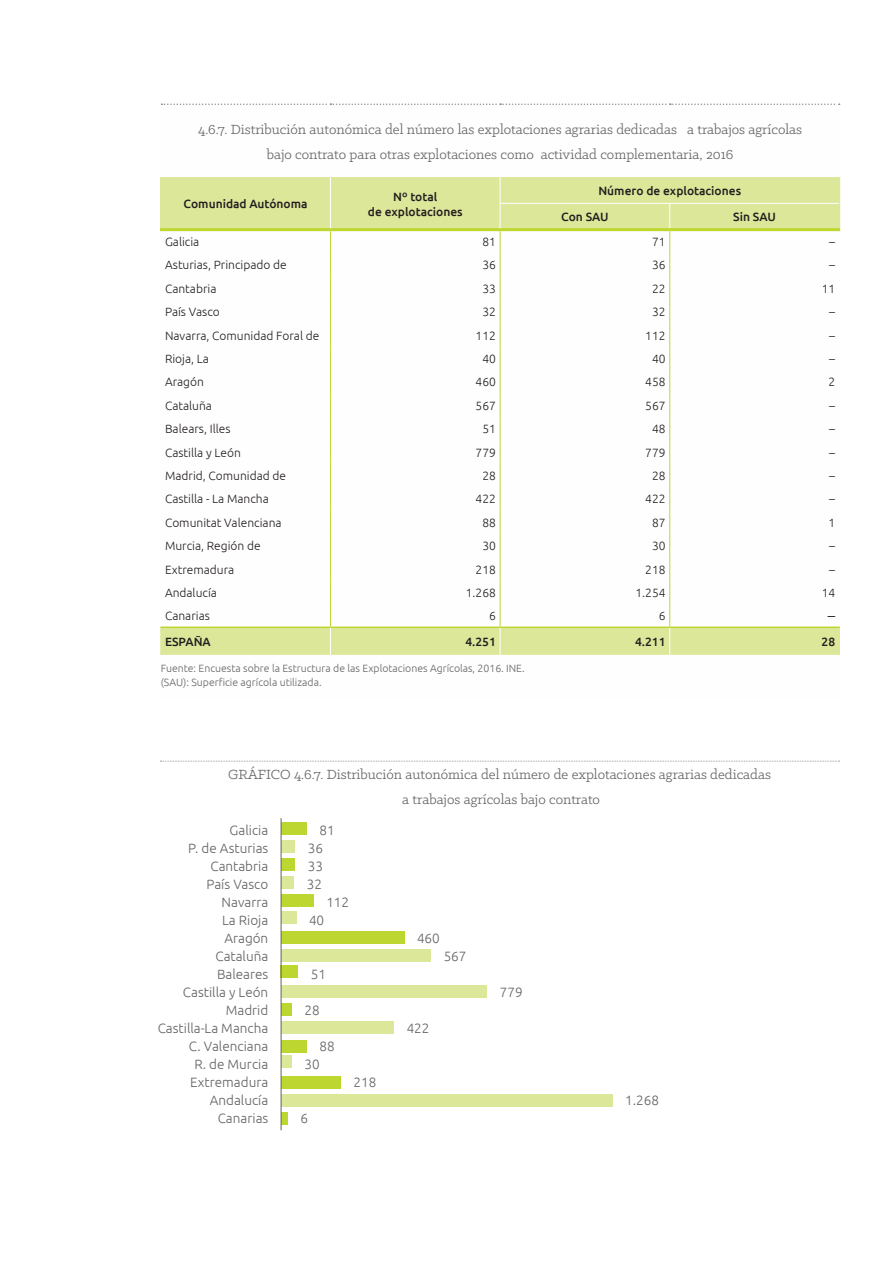
<style>
.page{position:relative;width:893px;height:1263px;background:#fff}
.page>*{position:absolute;margin:0;border:0;box-sizing:border-box;transform-origin:0 0}
.t1{font:15px/25.5px "Klinic Slab";color:#636366;text-align:center}
.t2{font:300 15px "Ubuntu";color:#231f20}
.t3{font:300 13.5px/18px "Ubuntu";color:#636366;text-align:right}
.t4{font:300 12px "Ubuntu";color:#231f20}
.t5{font:500 12px/15px "Ubuntu";color:#231f20;text-align:center}
.t6{font:300 10.5px/13.5px "Ubuntu";color:#636366}
</style>
<div class="page">
<svg style="left:161px;top:177px;width:678px;height:478px"></svg>
<hr style="left:160px;top:626px;width:170px;height:2px;background:#bed630">
<hr style="left:330px;top:626px;width:170px;height:2px;background:#bed630">
<hr style="left:500px;top:626px;width:170px;height:2px;background:#bed630">
<hr style="left:670px;top:626px;width:170px;height:2px;background:#bed630">
<svg style="left:669px;top:204px;width:1px;height:451px"></svg>
<hr style="left:160px;top:177px;width:2px;height:26px;background:#dde799">
<hr style="left:160px;top:203px;width:2px;height:25px;background:#dde799">
<svg style="left:839px;top:177px;width:1px;height:51px"></svg>
<hr style="left:500px;top:203px;width:170px;height:1px;background:#fff">
<hr style="left:670px;top:203px;width:169px;height:1px;background:#fff">
<svg style="left:160px;top:628px;width:1px;height:27px"></svg>
<svg style="left:839px;top:628px;width:1px;height:27px"></svg>
<svg style="left:162px;top:104px;width:678px;height:1px"></svg>
<svg style="left:330px;top:177px;width:1px;height:478px"></svg>
<hr style="left:160px;top:228px;width:170px;height:3px;background:#bed630">
<hr style="left:330px;top:228px;width:170px;height:3px;background:#bed630">
<hr style="left:500px;top:228px;width:170px;height:3px;background:#bed630">
<hr style="left:670px;top:228px;width:170px;height:3px;background:#bed630">
<svg style="left:500px;top:177px;width:1px;height:478px"></svg>
<svg style="left:160px;top:761px;width:680px;height:1px"></svg>
<div style="left:281px;top:1112px;width:7px;height:13px;background:#bed630"></div>
<div style="left:281px;top:840px;width:14px;height:12px;background:#dde799"></div>
<div style="left:281px;top:858px;width:14px;height:13px;background:#bed630"></div>
<div style="left:281px;top:822px;width:26px;height:12px;background:#bed630"></div>
<div style="left:281px;top:876px;width:13px;height:13px;background:#dde799"></div>
<div style="left:281px;top:895px;width:33px;height:12px;background:#bed630"></div>
<div style="left:281px;top:911px;width:15px;height:13px;background:#dde799"></div>
<div style="left:281px;top:931px;width:123px;height:12px;background:#bed630"></div>
<div style="left:281px;top:949px;width:150px;height:12px;background:#dde799"></div>
<div style="left:281px;top:965px;width:17px;height:12px;background:#bed630"></div>
<div style="left:281px;top:985px;width:206px;height:13px;background:#dde799"></div>
<div style="left:281px;top:1004px;width:11px;height:12px;background:#bed630"></div>
<div style="left:281px;top:1022px;width:113px;height:12px;background:#dde799"></div>
<div style="left:281px;top:1040px;width:26px;height:12px;background:#bed630"></div>
<div style="left:281px;top:1055px;width:11px;height:12px;background:#dde799"></div>
<div style="left:281px;top:1076px;width:60px;height:12px;background:#bed630"></div>
<div style="left:281px;top:1094px;width:331px;height:12px;background:#dde799"></div>
<hr style="left:281px;top:818px;width:1px;height:312px;background:#636366">
<p class="t1" style="left:198px;top:116px;width:605px">4.6.7. Distribución autonómica del número las explotaciones agrarias dedicadas a trabajos agrícolas bajo contrato para otras explotaciones como actividad complementaria, 2016</p>
<p class="t5" style="left:184px;top:196px;width:125px">Comunidad Autónoma</p>
<p class="t5" style="left:368px;top:188px;width:96px">Nº total<br>de explotaciones</p>
<p class="t5" style="left:561px;top:177px;width:181px;line-height:26.2px;text-align:left;text-indent:37px">Número de explotaciones<br>Con SAU</p>
<p class="t5" style="left:733px;top:209px;width:44px">Sin SAU</p>
<p class="t4" style="left:165px;top:235px;width:36px">Galicia</p>
<p class="t4" style="left:482px;top:235px;width:15px">81</p>
<p class="t4" style="left:652px;top:235px;width:15px">71</p>
<p class="t4" style="left:829px;top:235px;width:7px">–</p>
<p class="t4" style="left:165px;top:258px;width:123px">Asturias, Principado de</p>
<p class="t4" style="left:482px;top:258px;width:15px">36</p>
<p class="t4" style="left:652px;top:258px;width:15px">36</p>
<p class="t4" style="left:829px;top:258px;width:7px">–</p>
<p class="t4" style="left:165px;top:281px;width:53px">Cantabria</p>
<p class="t4" style="left:482px;top:281px;width:15px">33</p>
<p class="t4" style="left:652px;top:281px;width:15px">22</p>
<p class="t4" style="left:822px;top:281px;width:15px">11</p>
<p class="t4" style="left:165px;top:305px;width:56px">País Vasco</p>
<p class="t4" style="left:482px;top:305px;width:15px">32</p>
<p class="t4" style="left:652px;top:305px;width:15px">32</p>
<p class="t4" style="left:829px;top:305px;width:7px">–</p>
<p class="t4" style="left:165px;top:328px;width:156px">Navarra, Comunidad Foral de</p>
<p class="t4" style="left:476px;top:328px;width:22px">112</p>
<p class="t4" style="left:645px;top:328px;width:22px">112</p>
<p class="t4" style="left:829px;top:328px;width:7px">–</p>
<p class="t4" style="left:165px;top:351px;width:46px">Rioja, La</p>
<p class="t4" style="left:482px;top:351px;width:15px">40</p>
<p class="t4" style="left:652px;top:351px;width:15px">40</p>
<p class="t4" style="left:829px;top:351px;width:7px">–</p>
<p class="t4" style="left:165px;top:375px;width:40px">Aragón</p>
<p class="t4" style="left:476px;top:375px;width:22px">460</p>
<p class="t4" style="left:645px;top:375px;width:22px">458</p>
<p class="t4" style="left:828px;top:375px;width:8px">2</p>
<p class="t4" style="left:165px;top:398px;width:48px">Cataluña</p>
<p class="t4" style="left:476px;top:398px;width:22px">567</p>
<p class="t4" style="left:645px;top:398px;width:22px">567</p>
<p class="t4" style="left:829px;top:398px;width:7px">–</p>
<p class="t4" style="left:165px;top:422px;width:67px">Balears, Illes</p>
<p class="t4" style="left:482px;top:422px;width:15px">51</p>
<p class="t4" style="left:652px;top:422px;width:15px">48</p>
<p class="t4" style="left:829px;top:422px;width:7px">–</p>
<p class="t4" style="left:165px;top:445px;width:77px">Castilla y León</p>
<p class="t4" style="left:476px;top:445px;width:22px">779</p>
<p class="t4" style="left:645px;top:445px;width:22px">779</p>
<p class="t4" style="left:829px;top:445px;width:7px">–</p>
<p class="t4" style="left:165px;top:468px;width:123px">Madrid, Comunidad de</p>
<p class="t4" style="left:482px;top:468px;width:15px">28</p>
<p class="t4" style="left:652px;top:468px;width:15px">28</p>
<p class="t4" style="left:829px;top:468px;width:7px">–</p>
<p class="t4" style="left:165px;top:492px;width:105px">Castilla - La Mancha</p>
<p class="t4" style="left:476px;top:492px;width:22px">422</p>
<p class="t4" style="left:645px;top:492px;width:22px">422</p>
<p class="t4" style="left:829px;top:492px;width:7px">–</p>
<p class="t4" style="left:165px;top:515px;width:118px">Comunitat Valenciana</p>
<p class="t4" style="left:482px;top:515px;width:15px">88</p>
<p class="t4" style="left:652px;top:515px;width:15px">87</p>
<p class="t4" style="left:828px;top:515px;width:8px">1</p>
<p class="t4" style="left:165px;top:539px;width:97px">Murcia, Región de</p>
<p class="t4" style="left:482px;top:539px;width:15px">30</p>
<p class="t4" style="left:652px;top:539px;width:15px">30</p>
<p class="t4" style="left:829px;top:539px;width:7px">–</p>
<p class="t4" style="left:165px;top:562px;width:71px">Extremadura</p>
<p class="t4" style="left:476px;top:562px;width:22px">218</p>
<p class="t4" style="left:645px;top:562px;width:22px">218</p>
<p class="t4" style="left:829px;top:562px;width:7px">–</p>
<p class="t4" style="left:165px;top:585px;width:53px">Andalucía</p>
<p class="t4" style="left:466px;top:585px;width:32px">1.268</p>
<p class="t4" style="left:635px;top:585px;width:32px">1.254</p>
<p class="t4" style="left:822px;top:585px;width:15px">14</p>
<p class="t4" style="left:165px;top:609px;width:46px">Canarias</p>
<p class="t4" style="left:489px;top:609px;width:8px">6</p>
<p class="t4" style="left:659px;top:609px;width:8px">6</p>
<p class="t2" style="left:828px;top:607px;width:9px">–</p>
<p class="t5" style="left:165px;top:634px;width:47px">ESPAÑA</p>
<p class="t5" style="left:465px;top:634px;width:32px">4.251</p>
<p class="t5" style="left:635px;top:634px;width:32px">4.211</p>
<p class="t5" style="left:822px;top:634px;width:15px">28</p>
<p class="t6" style="left:161px;top:661px;width:366px">Fuente: Encuesta sobre la Estructura de las Explotaciones Agrícolas, 2016. INE. (SAU): Superficie agrícola utilizada.</p>
<p class="t1" style="left:228px;top:761px;width:544px">GRÁFICO 4.6.7. Distribución autonómica del número de explotaciones agrarias dedicadas a trabajos agrícolas bajo contrato</p>
<p class="t3" style="left:158px;top:821px;width:112px">Galicia<br>P. de Asturias<br>Cantabria<br>País Vasco<br>Navarra<br>La Rioja<br>Aragón<br>Cataluña<br>Baleares<br>Castilla y León<br>Madrid<br>Castilla-La Mancha<br>C. Valenciana<br>R. de Murcia<br>Extremadura<br>Andalucía<br>Canarias</p>
<p class="t3" style="left:320px;top:820px;width:17px">81</p>
<p class="t3" style="left:308px;top:838px;width:17px">36</p>
<p class="t3" style="left:308px;top:856px;width:17px">33</p>
<p class="t3" style="left:307px;top:874px;width:17px">32</p>
<p class="t3" style="left:326px;top:892px;width:24px">112</p>
<p class="t3" style="left:309px;top:910px;width:17px">40</p>
<p class="t3" style="left:417px;top:928px;width:24px">460</p>
<p class="t3" style="left:444px;top:946px;width:24px">567</p>
<p class="t3" style="left:311px;top:964px;width:17px">51</p>
<p class="t3" style="left:500px;top:982px;width:24px">779</p>
<p class="t3" style="left:305px;top:1000px;width:17px">28</p>
<p class="t3" style="left:407px;top:1018px;width:24px">422</p>
<p class="t3" style="left:305px;top:1036px;width:32px;text-align:left;text-indent:15px">88<br>30</p>
<p class="t3" style="left:354px;top:1072px;width:24px">218</p>
<p class="t3" style="left:625px;top:1090px;width:35px">1.268</p>
<p class="t3" style="left:300px;top:1108px;width:9px">6</p>
</div>
